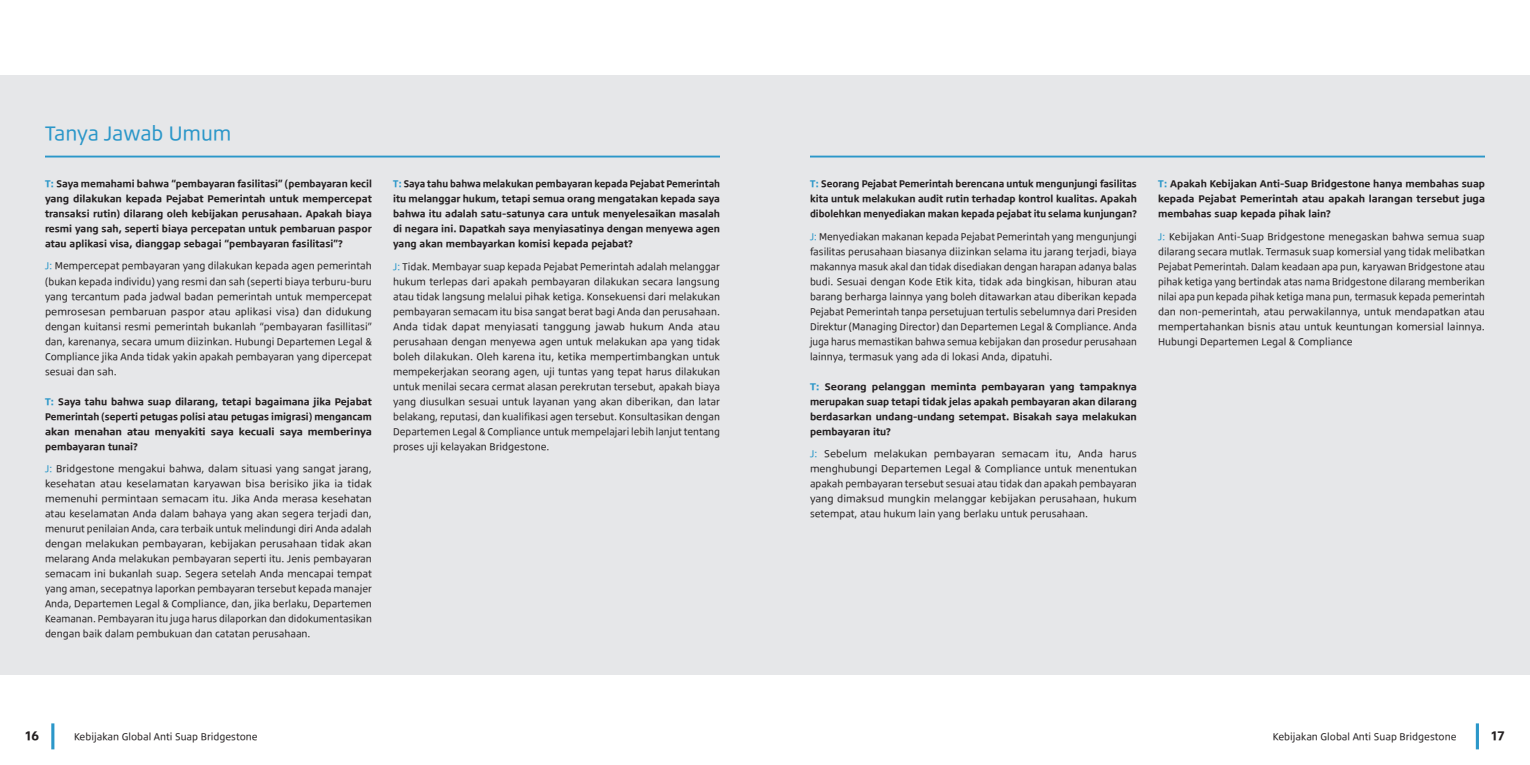
<style>
.page{position:relative;width:1530px;height:765px;background:#fff}
.page>*{position:absolute;margin:0;border:0;box-sizing:border-box;transform-origin:0 0}
.t1{font:17.5px "Bridgestone Type TP";color:#2b97c9}
.t2{font:700 11.25px "Bridgestone Type TP";color:#231f20}
.t3{font:8.75px/15px "Bridgestone Type TP";color:#231f20;text-align:justify}
.t4{font:700 8.75px/15px "Bridgestone Type TP";color:#231f20;text-align:justify}
.t5{font:8.75px/15px "Bridgestone Type TP";color:#231f20;text-align:justify;scale:1.05 1}
.t6{font:700 8.75px/15px "Bridgestone Type TP";color:#231f20;text-align:justify;scale:.95 1}
.t7{font:700 8.75px/15px "Bridgestone Type TP";color:#231f20;text-align:justify;scale:.96 1}
.t8{font:700 8.75px/15px "Bridgestone Type TP";color:#231f20;text-align:justify;scale:1.05 1}
.s1{color:#2b97c9}
</style>
<div class="page">
<div style="left:0;top:75px;width:1530px;height:600px;background:#e6e7e9"></div>
<hr style="left:45px;top:156px;width:675px;height:2px;background:#2b97c9">
<hr style="left:810px;top:156px;width:675px;height:2px;background:#2b97c9">
<hr style="left:1476px;top:723px;width:3px;height:26px;background:#2b97c9">
<hr style="left:51px;top:723px;width:3px;height:26px;background:#2b97c9">
<h1 class="t1" style="left:45px;top:119px;width:188px">Tanya Jawab Umum</h1>
<p class="t4" style="left:45px;top:176px;width:328px"><span class="s1">T:</span> Saya memahami bahwa “pembayaran fasilitasi” (pembayaran kecil yang dilakukan kepada Pejabat Pemerintah untuk mempercepat transaksi rutin) dilarang oleh kebijakan perusahaan. Apakah biaya resmi yang sah, seperti biaya percepatan untuk pembaruan paspor atau aplikasi visa, dianggap sebagai “pembayaran fasilitasi”?</p>
<p class="t3" style="left:45px;top:258px;width:328px"><span class="s1">J:</span> Mempercepat pembayaran yang dilakukan kepada agen pemerintah (bukan kepada individu) yang resmi dan sah (seperti biaya terburu-buru yang tercantum pada jadwal badan pemerintah untuk mempercepat pemrosesan pembaruan paspor atau aplikasi visa) dan didukung dengan kuitansi resmi pemerintah bukanlah “pembayaran fasillitasi” dan, karenanya, secara umum diizinkan. Hubungi Departemen Legal &amp; Compliance jika Anda tidak yakin apakah pembayaran yang dipercepat sesuai dan sah.</p>
<p class="t4" style="left:45px;top:393px;width:328px"><span class="s1">T:</span> Saya tahu bahwa suap dilarang, tetapi bagaimana jika Pejabat Pemerintah (seperti petugas polisi atau petugas imigrasi) mengancam akan menahan atau menyakiti saya kecuali saya memberinya pembayaran tunai?</p>
<p class="t3" style="left:45px;top:460px;width:328px"><span class="s1">J:</span> Bridgestone mengakui bahwa, dalam situasi yang sangat jarang, kesehatan atau keselamatan karyawan bisa berisiko jika ia tidak memenuhi permintaan semacam itu. Jika Anda merasa kesehatan atau keselamatan Anda dalam bahaya yang akan segera terjadi dan, menurut penilaian Anda, cara terbaik untuk melindungi diri Anda adalah dengan melakukan pembayaran, kebijakan perusahaan tidak akan melarang Anda melakukan pembayaran seperti itu. Jenis pembayaran semacam ini bukanlah suap. Segera setelah Anda mencapai tempat yang aman, secepatnya laporkan pembayaran tersebut kepada manajer Anda, Departemen Legal &amp; Compliance, dan, jika berlaku, Departemen Keamanan. Pembayaran itu juga harus dilaporkan dan didokumentasikan dengan baik dalam pembukuan dan catatan perusahaan.</p>
<p class="t6" style="left:393px;top:176px;width:346px"><span class="s1">T:</span> Saya tahu bahwa melakukan pembayaran kepada Pejabat Pemerintah itu melanggar hukum, tetapi semua orang mengatakan kepada saya bahwa itu adalah satu-satunya cara untuk menyelesaikan masalah di negara ini. Dapatkah saya menyiasatinya dengan menyewa agen yang akan membayarkan komisi kepada pejabat?</p>
<p class="t3" style="left:393px;top:258px;width:328px"><span class="s1">J:</span> Tidak. Membayar suap kepada Pejabat Pemerintah adalah melanggar hukum terlepas dari apakah pembayaran dilakukan secara langsung atau tidak langsung melalui pihak ketiga. Konsekuensi dari melakukan pembayaran semacam itu bisa sangat berat bagi Anda dan perusahaan.<br>Anda tidak dapat menyiasati tanggung jawab hukum Anda atau perusahaan dengan menyewa agen untuk melakukan apa yang tidak boleh dilakukan. Oleh karena itu, ketika mempertimbangkan untuk mempekerjakan seorang agen, uji tuntas yang tepat harus dilakukan untuk menilai secara cermat alasan perekrutan tersebut, apakah biaya yang diusulkan sesuai untuk layanan yang akan diberikan, dan latar belakang, reputasi, dan kualifikasi agen tersebut. Konsultasikan dengan Departemen Legal &amp; Compliance untuk mempelajari lebih lanjut tentang proses uji kelayakan Bridgestone.</p>
<p class="t7" style="left:810px;top:176px;width:342px"><span class="s1">T:</span> Seorang Pejabat Pemerintah berencana untuk mengunjungi fasilitas kita untuk melakukan audit rutin terhadap kontrol kualitas. Apakah dibolehkan menyediakan makan kepada pejabat itu selama kunjungan?</p>
<p class="t3" style="left:810px;top:228px;width:328px"><span class="s1">J:</span> Menyediakan makanan kepada Pejabat Pemerintah yang mengunjungi fasilitas perusahaan biasanya diizinkan selama itu jarang terjadi, biaya makannya masuk akal dan tidak disediakan dengan harapan adanya balas budi. Sesuai dengan Kode Etik kita, tidak ada bingkisan, hiburan atau barang berharga lainnya yang boleh ditawarkan atau diberikan kepada Pejabat Pemerintah tanpa persetujuan tertulis sebelumnya dari Presiden Direktur (Managing Director) dan Departemen Legal &amp; Compliance. Anda juga harus memastikan bahwa semua kebijakan dan prosedur perusahaan lainnya, termasuk yang ada di lokasi Anda, dipatuhi.</p>
<p class="t8" style="left:810px;top:378px;width:313px"><span class="s1">T:</span> Seorang pelanggan meminta pembayaran yang tampaknya merupakan suap tetapi tidak jelas apakah pembayaran akan dilarang berdasarkan undang-undang setempat. Bisakah saya melakukan pembayaran itu?</p>
<p class="t5" style="left:810px;top:445px;width:313px"><span class="s1">J:</span> Sebelum melakukan pembayaran semacam itu, Anda harus menghubungi Departemen Legal &amp; Compliance untuk menentukan apakah pembayaran tersebut sesuai atau tidak dan apakah pembayaran yang dimaksud mungkin melanggar kebijakan perusahaan, hukum setempat, atau hukum lain yang berlaku untuk perusahaan.</p>
<p class="t4" style="left:1158px;top:176px;width:328px"><span class="s1">T:</span> Apakah Kebijakan Anti-Suap Bridgestone hanya membahas suap kepada Pejabat Pemerintah atau apakah larangan tersebut juga membahas suap kepada pihak lain?</p>
<p class="t3" style="left:1158px;top:228px;width:328px"><span class="s1">J:</span> Kebijakan Anti-Suap Bridgestone menegaskan bahwa semua suap dilarang secara mutlak. Termasuk suap komersial yang tidak melibatkan Pejabat Pemerintah. Dalam keadaan apa pun, karyawan Bridgestone atau pihak ketiga yang bertindak atas nama Bridgestone dilarang memberikan nilai apa pun kepada pihak ketiga mana pun, termasuk kepada pemerintah dan non-pemerintah, atau perwakilannya, untuk mendapatkan atau mempertahankan bisnis atau untuk keuntungan komersial lainnya.<br>Hubungi Departemen Legal &amp; Compliance</p>
<p class="t2" style="left:25px;top:727px;width:15px">16</p>
<p class="t3" style="left:74px;top:728px;width:185px">Kebijakan Global Anti Suap Bridgestone</p>
<p class="t2" style="left:1491px;top:727px;width:15px">17</p>
<p class="t3" style="left:1273px;top:728px;width:185px">Kebijakan Global Anti Suap Bridgestone</p>
</div>
